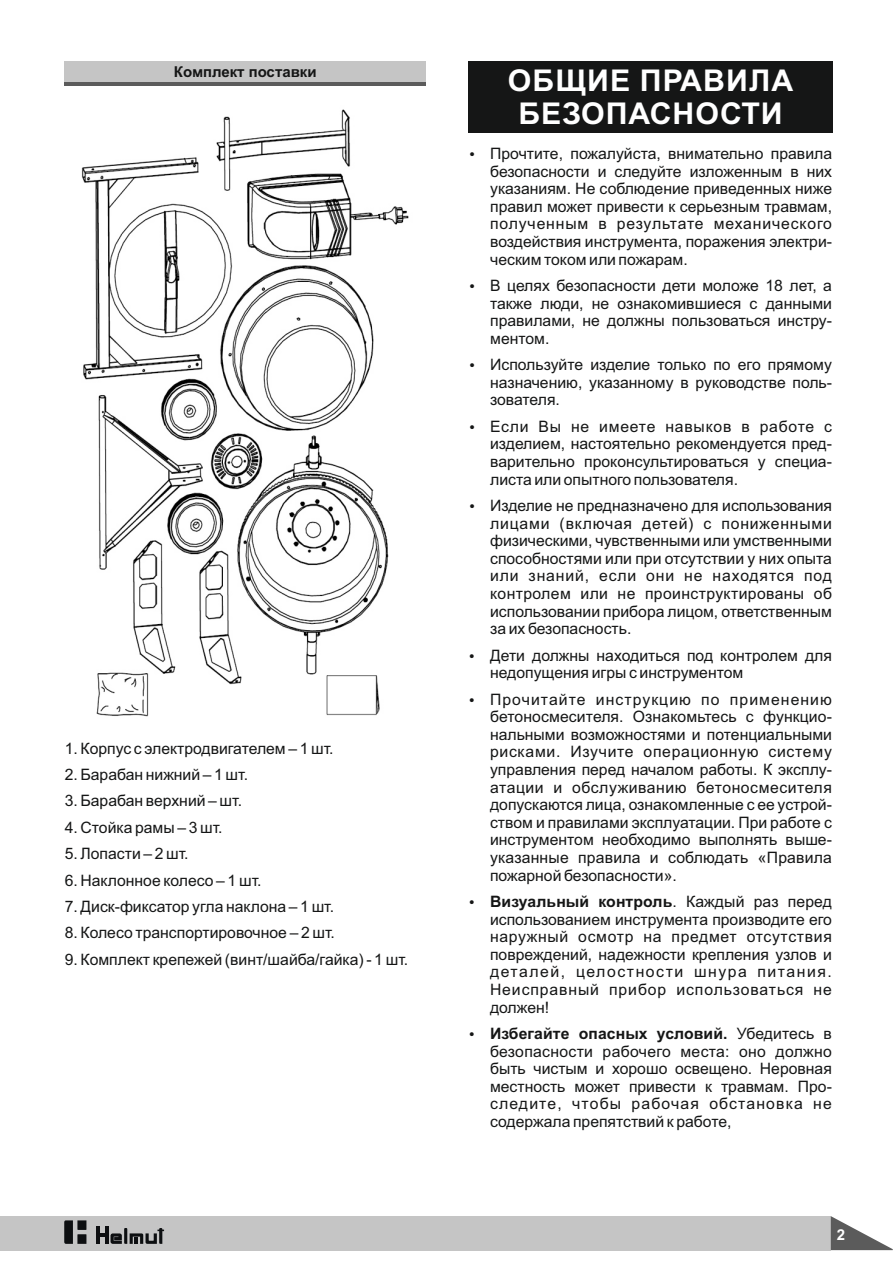
<style>
.page{position:relative;width:893px;height:1263px;background:#fff}
.page>*{position:absolute;margin:0;border:0;box-sizing:border-box;transform-origin:0 0}
.t1{font:700 30px/33.5px "Arial";letter-spacing:.035em;color:#fff;text-align:center}
.t2{font:15.75px/17.5px "Arial";color:#151616;text-align:justify}
.t3{font:700 15px "Arial";color:#151616}
.t4{font:700 15px "Arial";color:#fff}
.s1{font-weight:700}
</style>
<div class="page">
<div style="left:64px;top:62px;width:362px;height:20px;background:#c5c5c5"></div>
<hr style="left:64px;top:82px;width:362px;height:4px;background:#5b5b5b">
<img style="left:81px;top:109px;width:328px;height:608px">
<div style="left:0;top:1216px;width:831px;height:34px;background:#c5c5c5"></div>
<svg style="left:831px;top:1216px;width:62px;height:34px"></svg>
<svg style="left:64px;top:1220px;width:22px;height:24px"></svg>
<hr style="left:97px;top:1226px;width:3px;height:18px;background:#0d0f11">
<hr style="left:105px;top:1226px;width:3px;height:18px;background:#0d0f11">
<svg style="left:100px;top:1233px;width:5px;height:3px"></svg>
<svg style="left:111px;top:1228px;width:53px;height:16px"></svg>
<div style="left:469px;top:62px;width:364px;height:71px;background:#151616"></div>
<p class="t3" style="left:174px;top:66px;width:144px">Комплект поставки</p>
<p class="t2" style="left:65px;top:741px;width:270px">1. Корпус с электродвигателем – 1 шт.</p>
<p class="t2" style="left:65px;top:767px;width:185px">2. Барабан нижний – 1 шт.</p>
<p class="t2" style="left:65px;top:793px;width:179px">3. Барабан верхний – шт.</p>
<p class="t2" style="left:65px;top:820px;width:159px">4. Стойка рамы – 3 шт.</p>
<p class="t2" style="left:65px;top:846px;width:125px">5. Лопасти – 2 шт.</p>
<p class="t2" style="left:65px;top:873px;width:198px">6. Наклонное колесо – 1 шт.</p>
<p class="t2" style="left:65px;top:899px;width:271px">7. Диск-фиксатор угла наклона – 1 шт.</p>
<p class="t2" style="left:65px;top:925px;width:272px">8. Колесо транспортировочное – 2 шт.</p>
<p class="t2" style="left:65px;top:952px;width:345px">9. Комплект крепежей (винт/шайба/гайка) - 1 шт.</p>
<h1 class="t1" style="left:508px;top:66px;width:287px">ОБЩИЕ ПРАВИЛА<br>БЕЗОПАСНОСТИ</h1>
<p class="t2" style="left:490px;top:146px;width:343px">Прочтите, пожалуйста, внимательно правила безопасности и следуйте изложенным в них указаниям. Не соблюдение приведенных ниже правил может привести к серьезным травмам, полученным в результате механического воздействия инструмента, поражения электри&shy;ческим током или пожарам.</p>
<p class="t2" style="left:490px;top:278px;width:343px">В целях безопасности дети моложе 18 лет, а также люди, не ознакомившиеся с данными правилами, не должны пользоваться инстру&shy;ментом.</p>
<p class="t2" style="left:490px;top:357px;width:343px">Используйте изделие только по его прямому назначению, указанному в руководстве поль&shy;зователя.</p>
<p class="t2" style="left:490px;top:419px;width:343px">Если Вы не имеете навыков в работе с изделием, настоятельно рекомендуется пред&shy;варительно проконсультироваться у специа&shy;листа или опытного пользователя.</p>
<p class="t2" style="left:490px;top:498px;width:343px">Изделие не предназначено для использования лицами (включая детей) с пониженными физическими, чувственными или умственными способностями или при отсутствии у них опыта или знаний, если они не находятся под контролем или не проинструктированы об использовании прибора лицом, ответственным за их безопасность.</p>
<p class="t2" style="left:490px;top:648px;width:343px">Дети должны находиться под контролем для недопущения игры с инструментом</p>
<p class="t2" style="left:490px;top:692px;width:343px">Прочитайте инструкцию по применению бетоносмесителя. Ознакомьтесь с функцио&shy;нальными возможностями и потенциальными рисками. Изучите операционную систему управления перед началом работы. К эксплу&shy;атации и обслуживанию бетоносмесителя допускаются лица, ознакомленные с ее устрой&shy;ством и правилами эксплуатации. При работе с инструментом необходимо выполнять выше&shy;указанные правила и соблюдать «Правила пожарной безопасности».</p>
<p class="t2" style="left:490px;top:894px;width:343px"><span class="s1">Визуальный контроль</span>. Каждый раз перед использованием инструмента производите его наружный осмотр на предмет отсутствия повреждений, надежности крепления узлов и деталей, целостности шнура питания.<br>Неисправный прибор использоваться не должен!</p>
<p class="t2" style="left:490px;top:1026px;width:343px"><span class="s1">Избегайте опасных условий.</span> Убедитесь в безопасности рабочего места: оно должно быть чистым и хорошо освещено. Неровная местность может привести к травмам. Про&shy;следите, чтобы рабочая обстановка не содержала препятствий к работе,</p>
<p class="t4" style="left:837px;top:1229px;width:10px">2</p>
</div>
